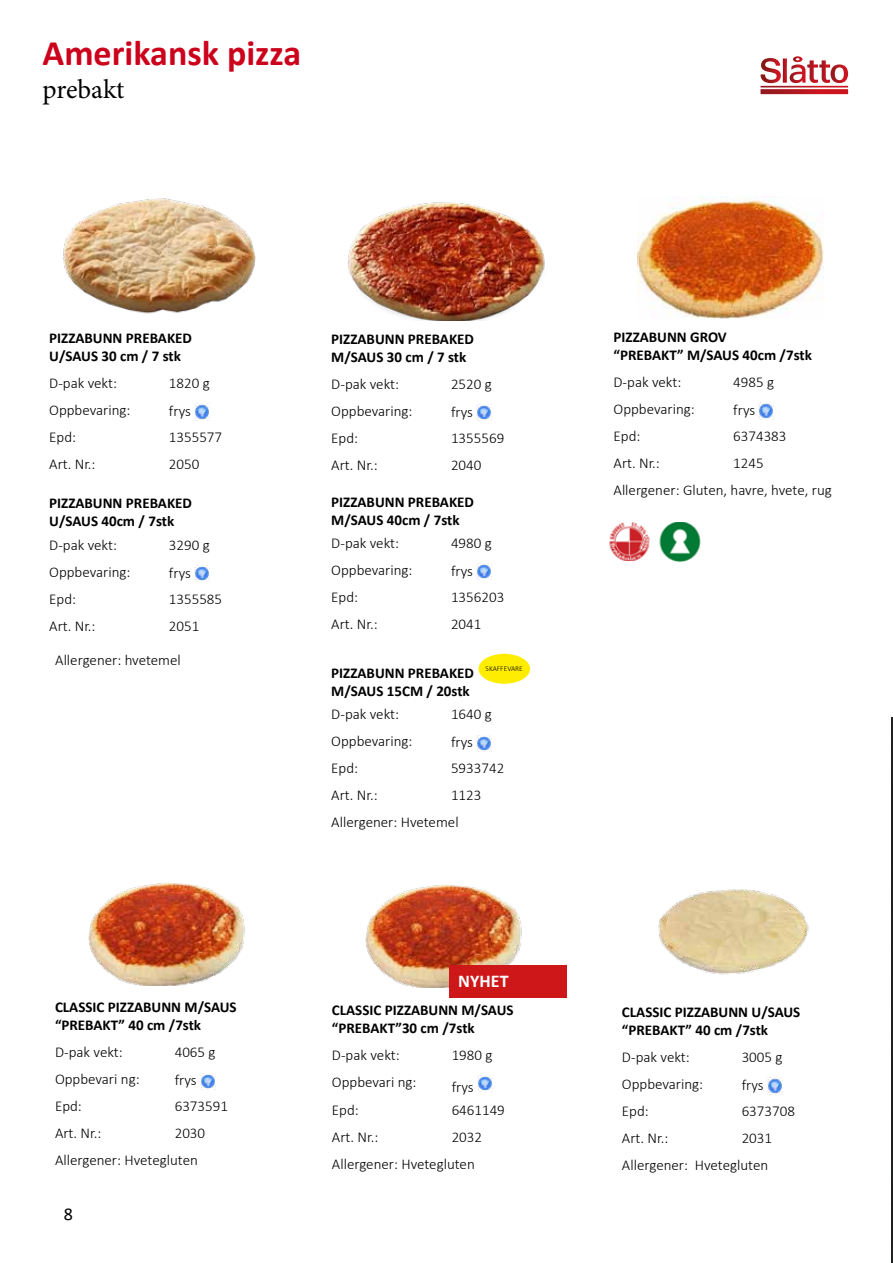
<style>
.page{position:relative;width:893px;height:1263px;background:#fff}
.page>*{position:absolute;margin:0;border:0;box-sizing:border-box;transform-origin:0 0}
.t1{font:700 36px "Calibri";color:#cc021c}
.t2{font:27px "Minion Pro";letter-spacing:-.005em;color:#000}
.t3{font:700 18px "Calibri";color:#fff}
.t4{font:18px "Calibri";color:#000}
.t5{font:300 15px/27px "Calibri";color:#000}
.t6{font:700 15px/18px "Calibri";color:#000}
.t7{font:300 7.35px "Calibri";color:#000}
</style>
<div class="page">
<img style="left:365px;top:885px;width:157px;height:103px">
<img style="left:348px;top:202px;width:197px;height:118px">
<img style="left:476px;top:404px;width:16px;height:17px">
<img style="left:476px;top:563px;width:16px;height:17px">
<img style="left:476px;top:735px;width:16px;height:16px">
<img style="left:63px;top:198px;width:193px;height:116px">
<img style="left:194px;top:404px;width:15px;height:16px">
<img style="left:194px;top:565px;width:15px;height:17px">
<svg style="left:760px;top:56px;width:89px;height:39px"></svg>
<img style="left:88px;top:883px;width:157px;height:103px">
<img style="left:200px;top:1073px;width:15px;height:16px">
<img style="left:477px;top:1075px;width:15px;height:17px">
<img style="left:658px;top:889px;width:151px;height:86px">
<img style="left:767px;top:1078px;width:15px;height:16px">
<img style="left:637px;top:197px;width:186px;height:122px">
<img style="left:759px;top:403px;width:15px;height:16px">
<div style="left:450px;top:965px;width:117px;height:32px;background:#cd1719"></div>
<img style="left:609px;top:522px;width:41px;height:39px">
<img style="left:659px;top:523px;width:42px;height:39px">
<img style="left:891px;top:717px;width:2px;height:546px">
<div style="left:478px;top:654px;width:52px;height:30px;background:#ffed00;border-radius:50%"></div>
<h1 class="t1" style="left:43px;top:28px;width:260px">Amerikansk pizza</h1>
<h2 class="t2" style="left:43px;top:71px;width:83px">prebakt</h2>
<p class="t6" style="left:49px;top:329px;width:144px">PIZZABUNN PREBAKED<br>U/SAUS 30 cm / 7 stk</p>
<p class="t5" style="left:49px;top:370px;width:69px">D-pak vekt:</p>
<p class="t5" style="left:169px;top:370px;width:42px">1820 g</p>
<p class="t5" style="left:49px;top:397px;width:83px">Oppbevaring:</p>
<p class="t5" style="left:169px;top:398px;width:23px">frys</p>
<p class="t5" style="left:49px;top:424px;width:28px">Epd:</p>
<p class="t5" style="left:169px;top:424px;width:55px">1355577</p>
<p class="t5" style="left:49px;top:451px;width:48px">Art. Nr.:</p>
<p class="t5" style="left:169px;top:451px;width:32px">2050</p>
<p class="t6" style="left:49px;top:494px;width:144px">PIZZABUNN PREBAKED<br>U/SAUS 40cm / 7stk</p>
<p class="t5" style="left:49px;top:531px;width:69px">D-pak vekt:</p>
<p class="t5" style="left:169px;top:531px;width:42px">3290 g</p>
<p class="t5" style="left:49px;top:558px;width:83px">Oppbevaring:</p>
<p class="t5" style="left:169px;top:559px;width:23px">frys</p>
<p class="t5" style="left:49px;top:585px;width:28px">Epd:</p>
<p class="t5" style="left:169px;top:585px;width:55px">1355585</p>
<p class="t5" style="left:49px;top:612px;width:48px">Art. Nr.:</p>
<p class="t5" style="left:169px;top:612px;width:32px">2051</p>
<p class="t5" style="left:55px;top:646px;width:127px">Allergener: hvetemel</p>
<p class="t6" style="left:55px;top:998px;width:183px">CLASSIC PIZZABUNN M/SAUS “PREBAKT” 40 cm /7stk</p>
<p class="t5" style="left:55px;top:1039px;width:69px">D-pak vekt:</p>
<p class="t5" style="left:175px;top:1039px;width:42px">4065 g</p>
<p class="t5" style="left:55px;top:1066px;width:86px">Oppbevari ng:</p>
<p class="t5" style="left:175px;top:1067px;width:23px">frys</p>
<p class="t5" style="left:55px;top:1093px;width:28px">Epd:</p>
<p class="t5" style="left:175px;top:1093px;width:55px">6373591</p>
<p class="t5" style="left:55px;top:1120px;width:48px">Art. Nr.:</p>
<p class="t5" style="left:55px;top:1120px;width:152px;text-indent:120px">2030<br>Allergener: Hvetegluten</p>
<p class="t4" style="left:64px;top:1201px;width:11px">8</p>
<p class="t6" style="left:331px;top:330px;width:144px">PIZZABUNN PREBAKED<br>M/SAUS 30 cm / 7 stk</p>
<p class="t5" style="left:331px;top:370px;width:69px">D-pak vekt:</p>
<p class="t5" style="left:451px;top:370px;width:42px">2520 g</p>
<p class="t5" style="left:331px;top:397px;width:83px">Oppbevaring:</p>
<p class="t5" style="left:451px;top:398px;width:23px">frys</p>
<p class="t5" style="left:331px;top:424px;width:28px">Epd:</p>
<p class="t5" style="left:451px;top:424px;width:55px">1355569</p>
<p class="t5" style="left:331px;top:451px;width:48px">Art. Nr.:</p>
<p class="t5" style="left:451px;top:451px;width:32px">2040</p>
<p class="t6" style="left:331px;top:492px;width:144px">PIZZABUNN PREBAKED<br>M/SAUS 40cm / 7stk</p>
<p class="t5" style="left:331px;top:529px;width:69px">D-pak vekt:</p>
<p class="t5" style="left:451px;top:529px;width:42px">4980 g</p>
<p class="t5" style="left:331px;top:556px;width:83px">Oppbevaring:</p>
<p class="t5" style="left:451px;top:557px;width:23px">frys</p>
<p class="t5" style="left:331px;top:583px;width:28px">Epd:</p>
<p class="t5" style="left:451px;top:583px;width:55px">1356203</p>
<p class="t5" style="left:331px;top:610px;width:48px">Art. Nr.:</p>
<p class="t5" style="left:451px;top:610px;width:32px">2041</p>
<p class="t6" style="left:331px;top:664px;width:144px">PIZZABUNN PREBAKED<br>M/SAUS 15CM / 20stk</p>
<p class="t5" style="left:331px;top:701px;width:69px">D-pak vekt:</p>
<p class="t5" style="left:451px;top:701px;width:42px">1640 g</p>
<p class="t5" style="left:331px;top:728px;width:83px">Oppbevaring:</p>
<p class="t5" style="left:451px;top:729px;width:23px">frys</p>
<p class="t5" style="left:331px;top:755px;width:28px">Epd:</p>
<p class="t5" style="left:451px;top:755px;width:55px">5933742</p>
<p class="t5" style="left:331px;top:782px;width:48px">Art. Nr.:</p>
<p class="t7" style="left:486px;top:664px;width:39px">SKAFFEVARE</p>
<p class="t5" style="left:331px;top:782px;width:152px;text-indent:120px">1123<br>Allergener: Hvetemel</p>
<p class="t3" style="left:458px;top:968px;width:52px">NYHET</p>
<p class="t6" style="left:332px;top:1001px;width:183px">CLASSIC PIZZABUNN M/SAUS “PREBAKT”30 cm /7stk</p>
<p class="t5" style="left:332px;top:1041px;width:69px">D-pak vekt:</p>
<p class="t5" style="left:452px;top:1041px;width:42px">1980 g</p>
<p class="t5" style="left:332px;top:1068px;width:86px">Oppbevari ng:</p>
<p class="t5" style="left:452px;top:1073px;width:23px">frys</p>
<p class="t5" style="left:332px;top:1097px;width:28px">Epd:</p>
<p class="t5" style="left:452px;top:1097px;width:55px">6461149</p>
<p class="t5" style="left:332px;top:1124px;width:48px">Art. Nr.:</p>
<p class="t5" style="left:332px;top:1124px;width:152px;text-indent:120px">2032<br>Allergener: Hvetegluten</p>
<p class="t6" style="left:613px;top:328px;width:200px">PIZZABUNN GROV<br>“PREBAKT” M/SAUS 40cm /7stk</p>
<p class="t5" style="left:613px;top:369px;width:69px">D-pak vekt:</p>
<p class="t5" style="left:733px;top:369px;width:42px">4985 g</p>
<p class="t5" style="left:613px;top:396px;width:83px">Oppbevaring:</p>
<p class="t5" style="left:733px;top:397px;width:23px">frys</p>
<p class="t5" style="left:614px;top:423px;width:28px">Epd:</p>
<p class="t5" style="left:733px;top:423px;width:55px">6374383</p>
<p class="t5" style="left:614px;top:450px;width:48px">Art. Nr.:</p>
<p class="t5" style="left:614px;top:450px;width:220px;text-indent:120px">1245<br>Allergener: Gluten, havre, hvete, rug</p>
<p class="t6" style="left:622px;top:1003px;width:180px">CLASSIC PIZZABUNN U/SAUS “PREBAKT” 40 cm /7stk</p>
<p class="t5" style="left:622px;top:1043px;width:69px">D-pak vekt:</p>
<p class="t5" style="left:742px;top:1043px;width:42px">3005 g</p>
<p class="t5" style="left:622px;top:1070px;width:83px">Oppbevaring:</p>
<p class="t5" style="left:742px;top:1071px;width:23px">frys</p>
<p class="t5" style="left:622px;top:1097px;width:28px">Epd:</p>
<p class="t5" style="left:742px;top:1097px;width:55px">6373708</p>
<p class="t5" style="left:622px;top:1124px;width:48px">Art. Nr.:</p>
<p class="t5" style="left:622px;top:1124px;width:152px;text-align:right">2031<br>Allergener: Hvetegluten</p>
</div>
